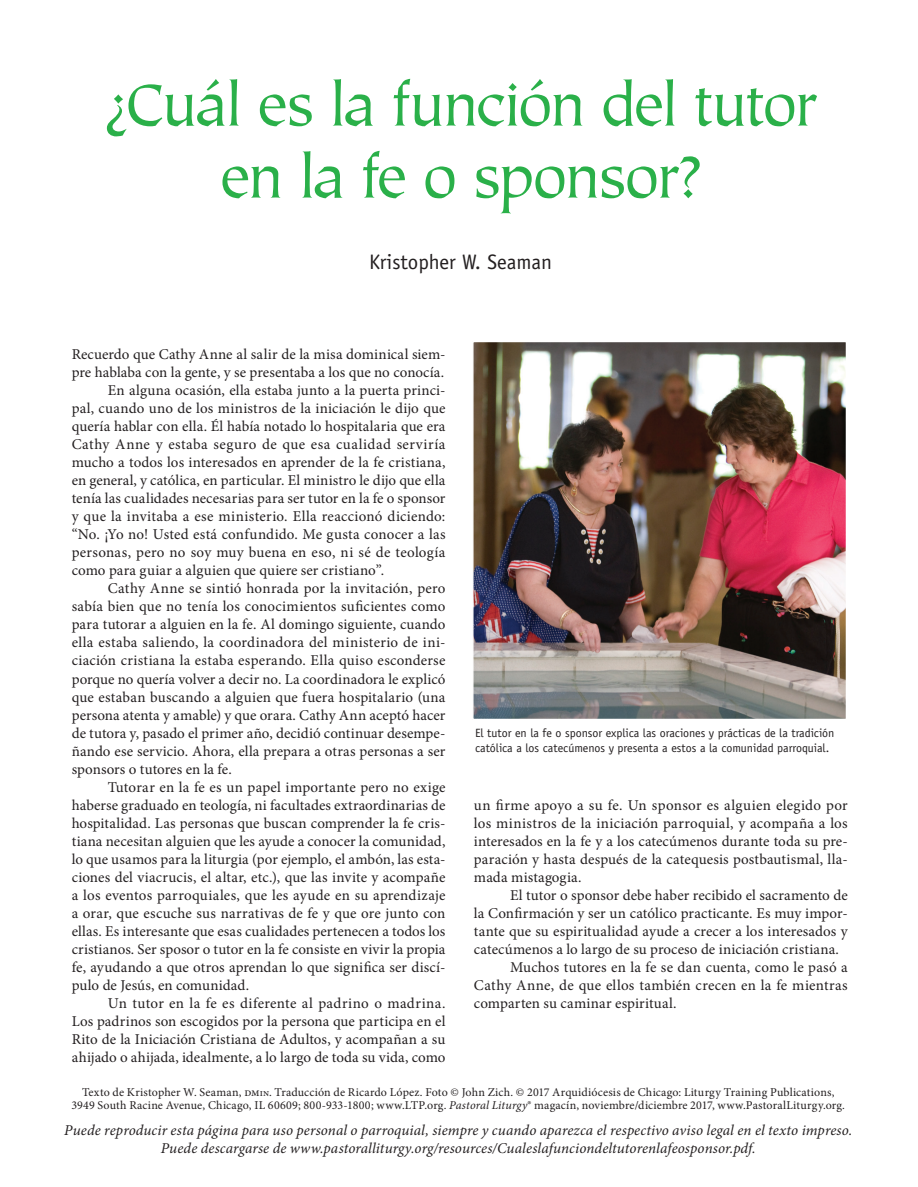
<style>
.page{position:relative;width:918px;height:1187px;background:#fff}
.page>*{position:absolute;margin:0;border:0;box-sizing:border-box;transform-origin:0 0}
.t1{font:66px/72px "Tiepolo Std";letter-spacing:-.05em;color:#2ab049;text-align:center}
.t2{font:21px "Officina Sans Std";color:#231f20}
.t3{font:15px/18px "Minion Pro";letter-spacing:.01em;color:#231f20;text-align:justify}
.t4{font:italic 15px/18px "Minion Pro";letter-spacing:.005em;color:#231f20;text-align:center}
.t5{font:15px "Minion Pro";letter-spacing:.035em;color:#231f20}
.t6{font:12px/13.5px "Minion Pro";letter-spacing:.015em;color:#231f20;text-align:center}
.t7{font:12px/15px "Officina Sans Std";color:#231f20}
.s1{font-size:10.5px}
.s2{font-style:italic}
</style>
<div class="page">
<img style="left:475px;top:344px;width:369px;height:373px">
<div style="left:472px;top:341px;width:375px;height:379px;border:2px solid #fff"></div>
<h1 class="t1" style="left:103px;top:71px;width:717px">¿Cuál es la función del tutor en la fe o sponsor?</h1>
<h2 class="t2" style="left:369px;top:250px;width:184px">Kristopher W. Seaman</h2>
<p class="t3" style="left:72px;top:346px;width:375px">Recuerdo que Cathy Anne al salir de la misa dominical siem-</p>
<p class="t3" style="left:72px;top:364px;width:374px">pre hablaba con la gente, y se presentaba a los que no conocía.</p>
<p class="t3" style="left:108px;top:382px;width:339px">En alguna ocasión, ella estaba junto a la puerta princi-</p>
<p class="t3" style="left:72px;top:400px;width:375px">pal, cuando uno de los ministros de la iniciación le dijo que</p>
<p class="t3" style="left:72px;top:418px;width:375px">quería hablar con ella. Él había notado lo hospitalaria que era</p>
<p class="t5" style="left:72px;top:435px;width:375px">Cathy Anne y estaba seguro de que esa cualidad serviría</p>
<p class="t3" style="left:72px;top:454px;width:375px">mucho a todos los interesados en aprender de la fe cristiana,</p>
<p class="t3" style="left:72px;top:472px;width:375px">en general, y católica, en particular. El ministro le dijo que ella</p>
<p class="t3" style="left:72px;top:490px;width:375px">tenía las cualidades necesarias para ser tutor en la fe o sponsor</p>
<p class="t3" style="left:72px;top:508px;width:375px">y que la invitaba a ese ministerio. Ella reaccionó diciendo:</p>
<p class="t3" style="left:72px;top:526px;width:375px">“No. ¡Yo no! Usted está confundido. Me gusta conocer a las</p>
<p class="t3" style="left:72px;top:544px;width:375px">personas, pero no soy muy buena en eso, ni sé de teología</p>
<p class="t3" style="left:72px;top:562px;width:314px">como para guiar a alguien que quiere ser cristiano”.</p>
<p class="t3" style="left:108px;top:580px;width:339px">Cathy Anne se sintió honrada por la invitación, pero</p>
<p class="t3" style="left:72px;top:598px;width:375px">sabía bien que no tenía los conocimientos suficientes como</p>
<p class="t3" style="left:72px;top:616px;width:375px">para tutorar a alguien en la fe. Al domingo siguiente, cuando</p>
<p class="t3" style="left:72px;top:634px;width:375px">ella estaba saliendo, la coordinadora del ministerio de ini-</p>
<p class="t3" style="left:72px;top:652px;width:375px">ciación cristiana la estaba esperando. Ella quiso esconderse</p>
<p class="t3" style="left:72px;top:670px;width:375px">porque no quería volver a decir no. La coordinadora le explicó</p>
<p class="t3" style="left:72px;top:688px;width:375px">que estaban buscando a alguien que fuera hospitalario (una</p>
<p class="t3" style="left:72px;top:706px;width:375px">persona atenta y amable) y que orara. Cathy Ann aceptó hacer</p>
<p class="t3" style="left:72px;top:724px;width:375px">de tutora y, pasado el primer año, decidió continuar desempe-</p>
<p class="t3" style="left:72px;top:742px;width:375px">ñando ese servicio. Ahora, ella prepara a otras personas a ser</p>
<p class="t3" style="left:72px;top:760px;width:161px">sponsors o tutores en la fe.</p>
<p class="t3" style="left:108px;top:778px;width:339px">Tutorar en la fe es un papel importante pero no exige</p>
<p class="t3" style="left:72px;top:796px;width:375px">haberse graduado en teología, ni facultades extraordinarias de</p>
<p class="t3" style="left:72px;top:814px;width:375px">hospitalidad. Las personas que buscan comprender la fe cris-</p>
<p class="t3" style="left:72px;top:832px;width:375px">tiana necesitan alguien que les ayude a conocer la comunidad,</p>
<p class="t3" style="left:72px;top:850px;width:375px">lo que usamos para la liturgia (por ejemplo, el ambón, las esta-</p>
<p class="t3" style="left:72px;top:868px;width:375px">ciones del viacrucis, el altar, etc.), que las invite y acompañe</p>
<p class="t3" style="left:72px;top:886px;width:375px">a los eventos parroquiales, que les ayude en su aprendizaje</p>
<p class="t3" style="left:72px;top:904px;width:375px">a orar, que escuche sus narrativas de fe y que ore junto con</p>
<p class="t3" style="left:72px;top:922px;width:375px">ellas. Es interesante que esas cualidades pertenecen a todos los</p>
<p class="t3" style="left:72px;top:940px;width:375px">cristianos. Ser sposor o tutor en la fe consiste en vivir la propia</p>
<p class="t3" style="left:72px;top:958px;width:375px">fe, ayudando a que otros aprendan lo que significa ser discí-</p>
<p class="t3" style="left:72px;top:976px;width:179px">pulo de Jesús, en comunidad.</p>
<p class="t3" style="left:108px;top:994px;width:339px">Un tutor en la fe es diferente al padrino o madrina.</p>
<p class="t3" style="left:72px;top:1012px;width:375px">Los padrinos son escogidos por la persona que participa en el</p>
<p class="t3" style="left:72px;top:1030px;width:375px">Rito de la Iniciación Cristiana de Adultos, y acompañan a su</p>
<p class="t3" style="left:72px;top:1048px;width:375px">ahijado o ahijada, idealmente, a lo largo de toda su vida, como</p>
<p class="t7" style="left:475px;top:725px;width:361px">El tutor en la fe o sponsor explica las oraciones y prácticas de la tradición católica a los catecúmenos y presenta a estos a la comunidad parroquial.</p>
<p class="t3" style="left:474px;top:796px;width:375px">un firme apoyo a su fe. Un sponsor es alguien elegido por los ministros de la iniciación parroquial, y acompaña a los interesados en la fe y a los catecúmenos durante toda su pre&shy;paración y hasta después de la catequesis postbautismal, lla&shy;mada mistagogia.</p>
<p class="t3" style="left:510px;top:886px;width:339px">El tutor o sponsor debe haber recibido el sacramento de</p>
<p class="t3" style="left:474px;top:904px;width:375px">la Confirmación y ser un católico practicante. Es muy impor-</p>
<p class="t3" style="left:474px;top:922px;width:375px">tante que su espiritualidad ayude a crecer a los interesados y</p>
<p class="t3" style="left:474px;top:940px;width:366px">catecúmenos a lo largo de su proceso de iniciación cristiana.</p>
<p class="t3" style="left:510px;top:958px;width:339px">Muchos tutores en la fe se dan cuenta, como le pasó a</p>
<p class="t3" style="left:474px;top:976px;width:375px">Cathy Anne, de que ellos también crecen en la fe mientras</p>
<p class="t3" style="left:474px;top:994px;width:204px">comparten su caminar espiritual.</p>
<p class="t6" style="left:72px;top:1085px;width:774px">Texto de Kristopher W. Seaman, dm<span class="s1">in</span>. Traducción de Ricardo López. Foto © John Zich. © 2017 Arquidiócesis de Chicago: Liturgy Training Publications,<br>3949 South Racine Avenue, Chicago, IL 60609; 800-933-1800; www.LTP.org. <span class="s2">Pastoral Liturgy</span>® magacín, noviembre/diciembre 2017, www.PastoralLiturgy.org.</p>
<p class="t4" style="left:64px;top:1121px;width:789px">Puede reproducir esta página para uso personal o parroquial, siempre y cuando aparezca el respectivo aviso legal en el texto impreso.<br>Puede descargarse de www.pastoralliturgy.org/resources/Cualeslafunciondeltutorenlafeosponsor.pdf.</p>
</div>
